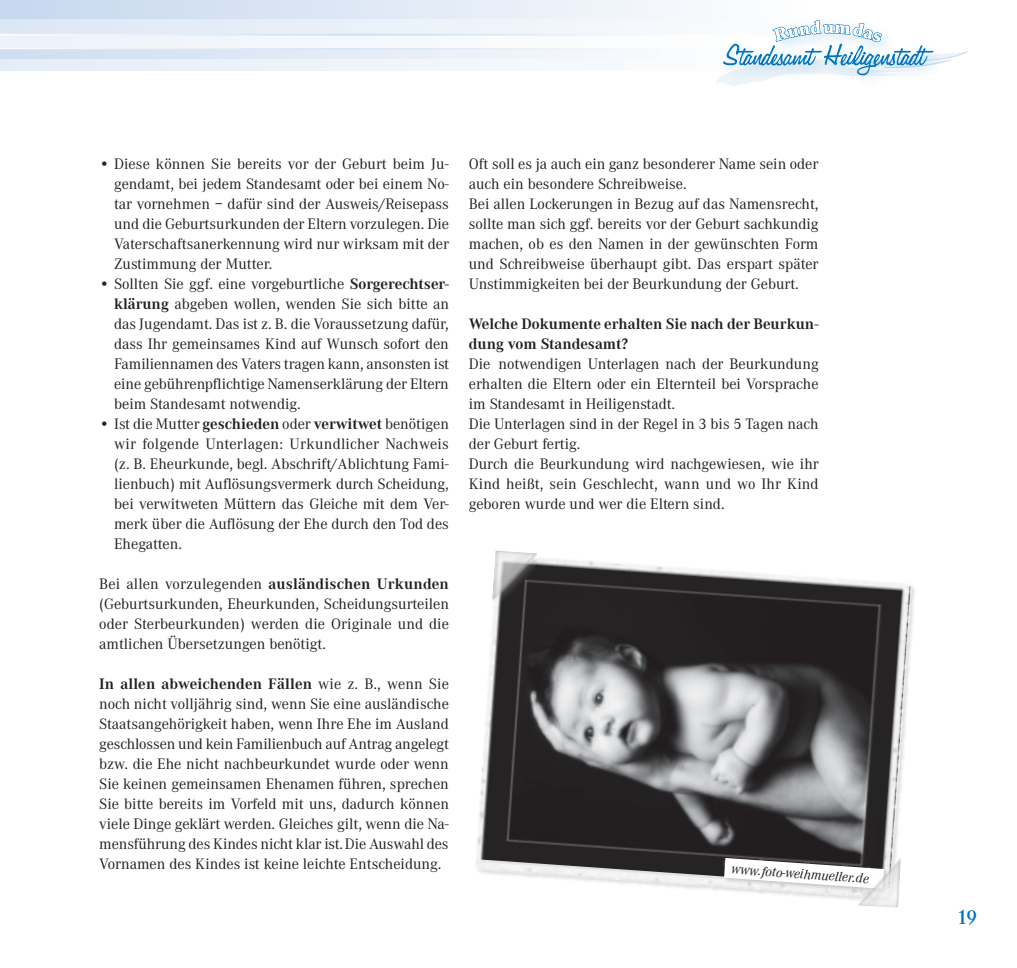
<style>
.page{position:relative;width:1017px;height:968px;background:#fff}
.page>*{position:absolute;margin:0;border:0;box-sizing:border-box;transform-origin:0 0}
.t1{font:600 21px "Corporate A";color:#0075bf}
.t2{font:15.75px/19.9px "Corporate A";color:#231f20;text-align:justify}
.t3{font:700 15.75px/19.9px "Corporate A";color:#231f20}
.t4{font:italic 14px "Corporate A";color:#231f20}
.s1{font-weight:700}
</style>
<div class="page">
<img style="left:476px;top:558px;width:437px;height:341px">
<div style="left:723px;top:857px;width:167px;height:37px;background:#231f20;opacity:.15"></div>
<svg style="left:724px;top:857px;width:132px;height:31px"></svg>
<img style="left:492px;top:550px;width:45px;height:53px">
<img style="left:856px;top:855px;width:45px;height:52px">
<div style="left:0;top:0;width:815px;height:20px;background:linear-gradient(to right,#c6d7ee,#fefefe)"></div>
<svg style="left:0;top:20px;width:639px;height:14px"></svg>
<div style="left:0;top:36px;width:756px;height:13px;background:#f5f8fc"></div>
<svg style="left:0;top:49px;width:623px;height:11px"></svg>
<div style="left:0;top:60px;width:824px;height:10px;background:#eff4fa"></div>
<hr style="left:0;top:48px;width:704px;height:1px;background:#fff">
<svg style="left:716px;top:8px;width:252px;height:78px"></svg>
<p class="t2" style="left:114px;top:154px;width:336px;text-indent:-15px">• Diese können Sie bereits vor der Geburt beim Ju&shy;gendamt, bei jedem Standesamt oder bei einem No&shy;tar vornehmen – dafür sind der Ausweis/Reisepass und die Geburtsurkunden der Eltern vorzulegen. Die Vaterschaftsanerkennung wird nur wirksam mit der Zustimmung der Mutter.</p>
<p class="t2" style="left:114px;top:274px;width:336px;text-indent:-15px">• Sollten Sie ggf. eine vorgeburtliche <span class="s1">Sorgerechtser&shy;klärung</span> abgeben wollen, wenden Sie sich bitte an das Jugendamt. Das ist z. B. die Voraussetzung dafür, dass Ihr gemeinsames Kind auf Wunsch sofort den Familiennamen des Vaters tragen kann, ansonsten ist eine gebührenpflichtige Namenserklärung der Eltern beim Standesamt notwendig.</p>
<p class="t2" style="left:114px;top:414px;width:336px;text-indent:-15px">• Ist die Mutter <span class="s1">geschieden</span> oder <span class="s1">verwitwet</span> benötigen wir folgende Unterlagen: Urkundlicher Nachweis (z. B. Eheurkunde, begl. Abschrift/Ablichtung Fami&shy;lienbuch) mit Auflösungsvermerk durch Scheidung, bei verwitweten Müttern das Gleiche mit dem Ver&shy;merk über die Auflösung der Ehe durch den Tod des Ehegatten.</p>
<p class="t2" style="left:99px;top:574px;width:351px">Bei allen vorzulegenden <span class="s1">ausländischen Urkunden </span>(Geburtsurkunden, Eheurkunden, Scheidungsurteilen oder Sterbeurkunden) werden die Originale und die amtlichen Übersetzungen benötigt.</p>
<p class="t2" style="left:99px;top:674px;width:351px"><span class="s1">In allen abweichenden Fällen</span> wie z. B., wenn Sie noch nicht volljährig sind, wenn Sie eine ausländische Staatsangehörigkeit haben, wenn Ihre Ehe im Ausland geschlossen und kein Familienbuch auf Antrag angelegt bzw. die Ehe nicht nachbeurkundet wurde oder wenn Sie keinen gemeinsamen Ehenamen führen, sprechen Sie bitte bereits im Vorfeld mit uns, dadurch können viele Dinge geklärt werden. Gleiches gilt, wenn die Na&shy;mensführung des Kindes nicht klar ist. Die Auswahl des Vornamen des Kindes ist keine leichte Entscheidung.</p>
<p class="t2" style="left:469px;top:154px;width:351px;text-align:left">Oft soll es ja auch ein ganz besonderer Name sein oder auch ein besondere Schreibweise.<br>Bei allen Lockerungen in Bezug auf das Namensrecht, sollte man sich ggf. bereits vor der Geburt sachkundig machen, ob es den Namen in der gewünschten Form und Schreibweise überhaupt gibt. Das erspart später Unstimmigkeiten bei der Beurkundung der Geburt.</p>
<p class="t3" style="left:469px;top:314px;width:351px">Welche Dokumente erhalten Sie nach der Beurkun&shy;dung vom Standesamt?</p>
<p class="t2" style="left:469px;top:354px;width:351px;text-align:left">Die notwendigen Unterlagen nach der Beurkundung erhalten die Eltern oder ein Elternteil bei Vorsprache im Standesamt in Heiligenstadt.<br>Die Unterlagen sind in der Regel in 3 bis 5 Tagen nach der Geburt fertig.<br>Durch die Beurkundung wird nachgewiesen, wie ihr Kind heißt, sein Geschlecht, wann und wo Ihr Kind geboren wurde und wer die Eltern sind.</p>
<p class="t4" style="left:732px;top:860px;width:139px;rotate:4deg">www.foto-weihmueller.de</p>
<h1 class="t1" style="left:957px;top:905px;width:10px">19</h1>
</div>
